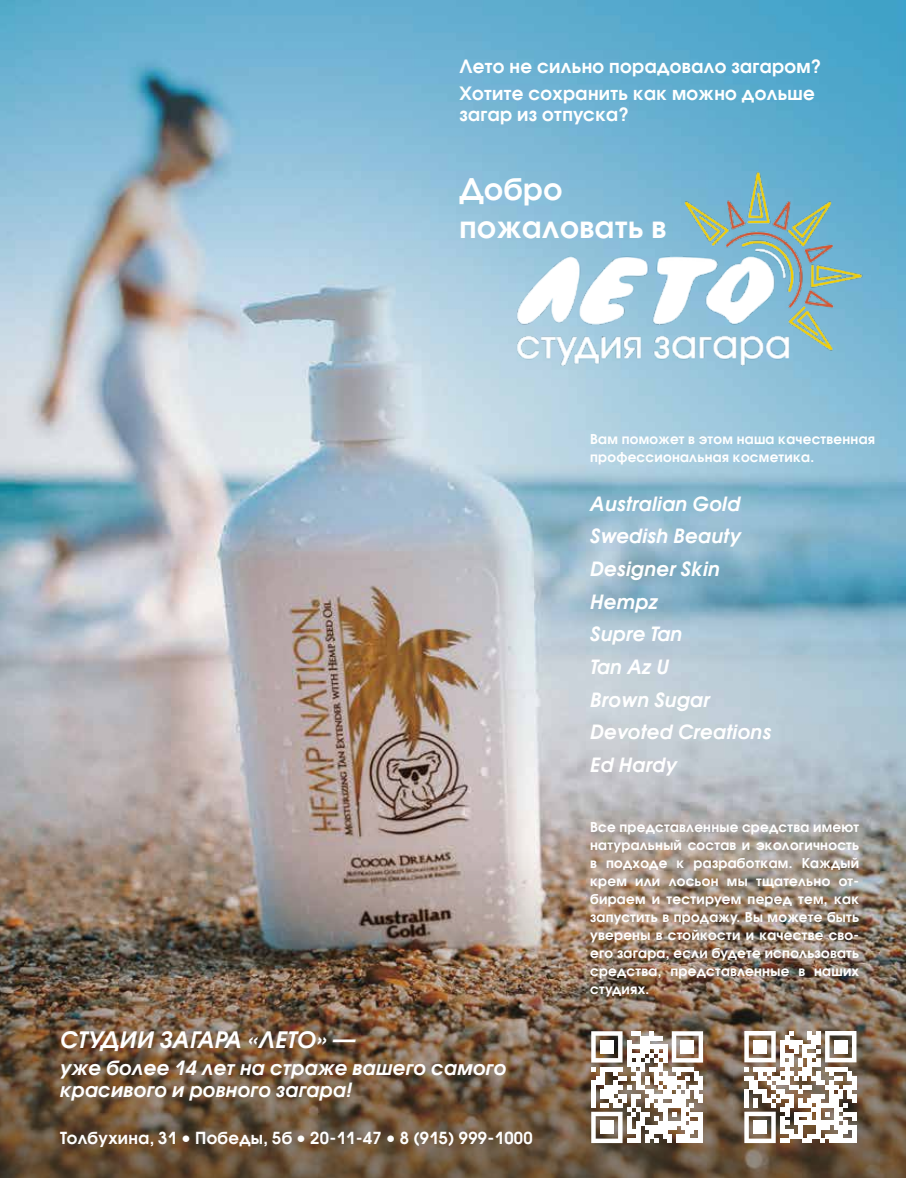
<style>
.page{position:relative;width:906px;height:1178px;background:#fff}
.page>*{position:absolute;margin:0;border:0;box-sizing:border-box;transform-origin:0 0}
.t1{font:600 29.55px/37.2px "Avant Garde Gothic C";letter-spacing:.02em;color:#fff}
.t2{font:italic 600 22.5px "Avant Garde Gothic C";letter-spacing:.02em;color:#fff}
.t3{font:italic 600 19.5px/32.7px "Avant Garde Gothic C";letter-spacing:.02em;color:#fff}
.t4{font:600 18.3px/26.2px "Avant Garde Gothic C";letter-spacing:.02em;color:#fff}
.t5{font:600 16.5px "Avant Garde Gothic C";letter-spacing:.02em;color:#fff}
.t6{font:600 13.5px/18px "Avant Garde Gothic C";letter-spacing:.02em;color:#fff}
</style>
<div class="page">
<img style="left:0;top:0;width:906px;height:842px">
<img style="left:0;top:842px;width:906px;height:336px">
<img style="left:499px;top:161px;width:372px;height:219px">
<svg style="left:744px;top:1031px;width:112px;height:112px"></svg>
<div style="left:753px;top:1040px;width:14px;height:13px;background:#fff"></div>
<div style="left:834px;top:1040px;width:13px;height:13px;background:#fff"></div>
<div style="left:753px;top:1120px;width:14px;height:14px;background:#fff"></div>
<svg style="left:591px;top:1031px;width:112px;height:112px"></svg>
<div style="left:600px;top:1040px;width:13px;height:13px;background:#fff"></div>
<div style="left:680px;top:1040px;width:14px;height:13px;background:#fff"></div>
<div style="left:600px;top:1121px;width:13px;height:13px;background:#fff"></div>
<h3 class="t4" style="left:459px;top:53px;width:363px">Лето не сильно порадовало загаром?<br>Хотите сохранить как можно дольше</h3>
<h3 class="t4" style="left:459px;top:101px;width:171px">загар из отпуска?</h3>
<h1 class="t1" style="left:459px;top:170px;width:208px">Добро пожаловать в</h1>
<p class="t6" style="left:590px;top:430px;width:286px">Вам поможет в этом наша качественная профессиональная косметика.</p>
<h3 class="t3" style="left:590px;top:487px;width:183px">Australian Gold<br>Swedish Beauty<br>Designer Skin<br>Hempz<br>Supre Tan<br>Tan Az U<br>Brown Sugar<br>Devoted Creations<br>Ed Hardy</h3>
<h2 class="t2" style="left:60px;top:1026px;width:297px">СТУДИИ ЗАГАРА «ЛЕТО» —</h2>
<h3 class="t3" style="left:60px;top:1056px;width:447px;line-height:22.4px">уже более 14 лет на страже вашего самого красивого и ровного загара!</h3>
<p class="t5" style="left:60px;top:1128px;width:474px">Толбухина, 31 • Победы, 5б • 20-11-47 • 8 (915) 999-1000</p>
<p class="t6" style="left:590px;top:818px;width:270px;text-align:justify">Все представленные средства имеют натуральный состав и экологичность в подходе к разработкам. Каждый крем или лосьон мы тщательно от&shy;бираем и тестируем перед тем, как запустить в продажу. Вы можете быть уверены в стойкости и качестве сво&shy;его загара, если будете использовать средства, представленные в наших студиях.</p>
</div>
